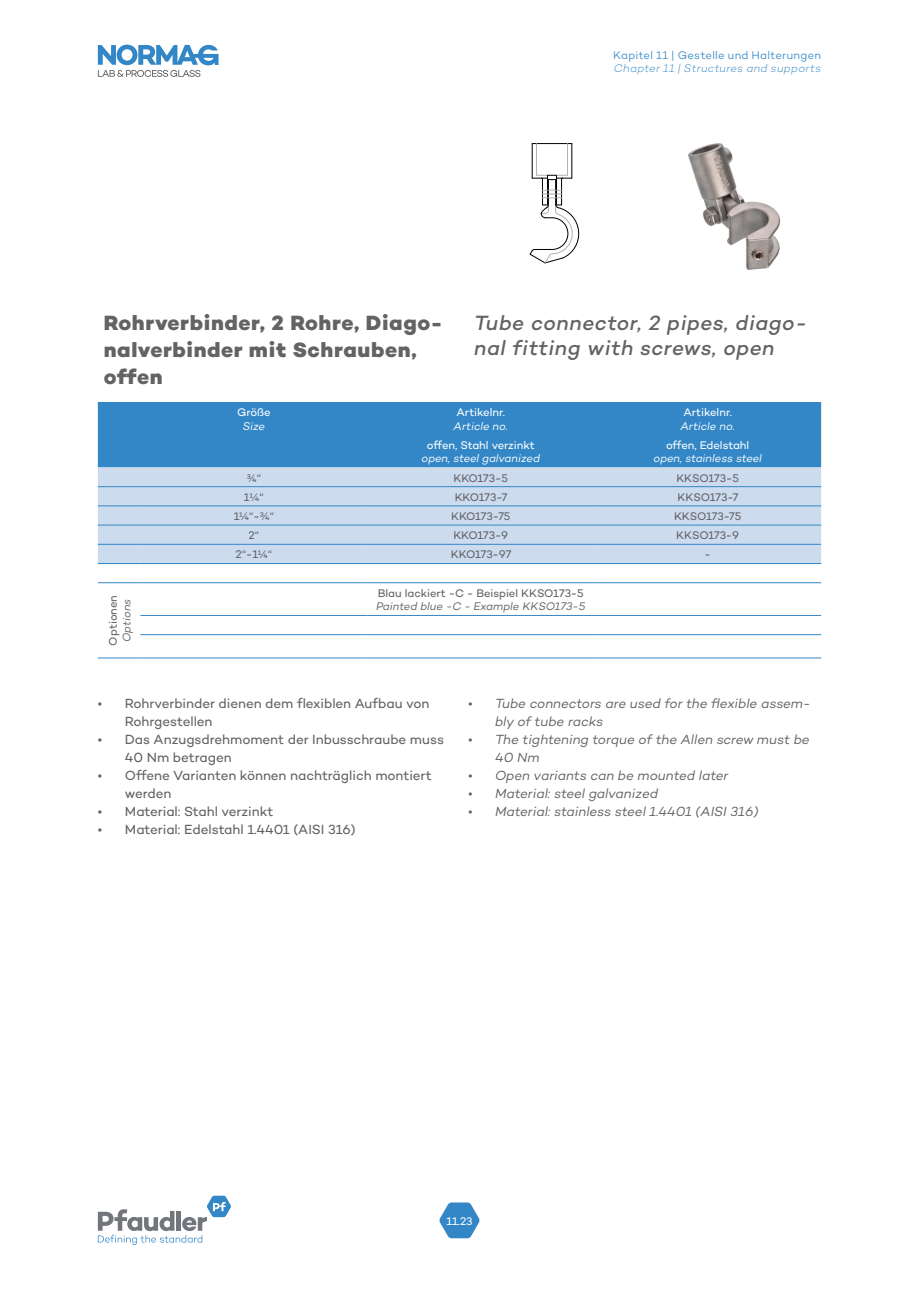
<style>
.page{position:relative;width:919px;height:1289px;background:#fff}
.page>*{position:absolute;margin:0;border:0;box-sizing:border-box;transform-origin:0 0}
.t1{font:800 21px/27px "Campton";letter-spacing:.03em;color:#636366}
.t2{font:italic 500 21px/25.2px "Campton";letter-spacing:.025em;color:#636366}
.t3{font:13.5px/18px "Campton";letter-spacing:-.005em;color:#636366}
.t4{font:italic 13.5px/18px "Campton";letter-spacing:-.005em;color:#636366}
.t5{font:11.25px "Campton";letter-spacing:-.005em;color:#636366}
.t6{font:11.25px "Campton";letter-spacing:-.005em;color:#fff}
.t7{font:italic 11.25px "Campton";letter-spacing:-.005em;color:#fff}
.t8{font:italic 11.25px "Campton";letter-spacing:-.005em;color:#636366}
.t9{font:300 11.25px "Campton";letter-spacing:.025em;color:#3387c7}
.t10{font:italic 300 11.25px "Campton";letter-spacing:.025em;color:#3387c7}
</style>
<div class="page">
<svg style="left:439px;top:1202px;width:40px;height:36px"></svg>
<svg style="left:98px;top:45px;width:120px;height:32px"></svg>
<svg style="left:98px;top:1195px;width:133px;height:49px"></svg>
<img style="left:688px;top:143px;width:93px;height:127px">
<hr style="left:532px;top:143px;width:39px;height:1px;background:#000">
<hr style="left:571px;top:144px;width:1px;height:34px;background:#000">
<hr style="left:567px;top:144px;width:1px;height:31px;background:#b1b1b1">
<hr style="left:532px;top:144px;width:1px;height:34px;background:#000">
<hr style="left:536px;top:144px;width:1px;height:31px;background:#b1b1b1">
<svg style="left:529px;top:175px;width:51px;height:89px"></svg>
<div style="left:98px;top:402px;width:723px;height:65px;background:#3387c7"></div>
<div style="left:98px;top:467px;width:723px;height:96px;background:#cddbef"></div>
<hr style="left:98px;top:486px;width:42px;height:1px;background:#3387c7">
<hr style="left:140px;top:486px;width:227px;height:1px;background:#3387c7">
<hr style="left:367px;top:486px;width:227px;height:1px;background:#3387c7">
<hr style="left:594px;top:486px;width:227px;height:1px;background:#3387c7">
<hr style="left:98px;top:505px;width:42px;height:1px;background:#3387c7">
<hr style="left:140px;top:505px;width:227px;height:1px;background:#3387c7">
<hr style="left:367px;top:505px;width:227px;height:1px;background:#3387c7">
<hr style="left:594px;top:505px;width:227px;height:1px;background:#3387c7">
<hr style="left:98px;top:582px;width:42px;height:1px;background:#3387c7">
<hr style="left:140px;top:582px;width:227px;height:1px;background:#3387c7">
<hr style="left:367px;top:582px;width:227px;height:1px;background:#3387c7">
<hr style="left:594px;top:582px;width:227px;height:1px;background:#3387c7">
<hr style="left:140px;top:615px;width:227px;height:1px;background:#3387c7">
<hr style="left:367px;top:615px;width:227px;height:1px;background:#3387c7">
<hr style="left:594px;top:615px;width:227px;height:1px;background:#3387c7">
<hr style="left:140px;top:634px;width:227px;height:1px;background:#3387c7">
<hr style="left:367px;top:634px;width:227px;height:1px;background:#3387c7">
<hr style="left:594px;top:634px;width:227px;height:1px;background:#3387c7">
<hr style="left:98px;top:524px;width:42px;height:1px;background:#3387c7">
<hr style="left:140px;top:524px;width:227px;height:1px;background:#3387c7">
<hr style="left:367px;top:524px;width:227px;height:1px;background:#3387c7">
<hr style="left:594px;top:524px;width:227px;height:1px;background:#3387c7">
<hr style="left:98px;top:544px;width:42px;height:1px;background:#3387c7">
<hr style="left:140px;top:544px;width:227px;height:1px;background:#3387c7">
<hr style="left:367px;top:544px;width:227px;height:1px;background:#3387c7">
<hr style="left:594px;top:544px;width:227px;height:1px;background:#3387c7">
<hr style="left:98px;top:563px;width:42px;height:1px;background:#3387c7">
<hr style="left:140px;top:563px;width:227px;height:1px;background:#3387c7">
<hr style="left:367px;top:563px;width:227px;height:1px;background:#3387c7">
<hr style="left:594px;top:563px;width:227px;height:1px;background:#3387c7">
<hr style="left:98px;top:657px;width:42px;height:1px;background:#3387c7">
<hr style="left:140px;top:657px;width:227px;height:1px;background:#3387c7">
<hr style="left:367px;top:657px;width:227px;height:1px;background:#3387c7">
<hr style="left:594px;top:657px;width:227px;height:1px;background:#3387c7">
<p class="t9" style="left:613px;top:48px;width:209px">Kapitel 11 | Gestelle und Halterungen</p>
<p class="t10" style="left:613px;top:61px;width:209px">Chapter 11 | Structures and supports</p>
<h1 class="t1" style="left:104px;top:309px;width:340px">Rohrverbinder, 2 Rohre, Diago&shy;nalverbinder mit Schrauben, offen</h1>
<p class="t6" style="left:237px;top:405px;width:35px">Größe</p>
<p class="t7" style="left:243px;top:419px;width:24px">Size</p>
<h1 class="t2" style="left:474px;top:310px;width:334px">Tube connector, 2 pipes, diago&shy;nal fitting with screws, open</h1>
<p class="t6" style="left:456px;top:405px;width:50px">Artikelnr.</p>
<p class="t7" style="left:453px;top:419px;width:56px">Article no.</p>
<p class="t6" style="left:683px;top:405px;width:50px">Artikelnr.</p>
<p class="t7" style="left:680px;top:419px;width:56px">Article no.</p>
<p class="t6" style="left:427px;top:438px;width:109px">offen, Stahl verzinkt</p>
<p class="t7" style="left:421px;top:451px;width:120px">open, steel galvanized</p>
<p class="t6" style="left:666px;top:438px;width:85px">offen, Edelstahl</p>
<p class="t7" style="left:653px;top:451px;width:110px">open, stainless steel</p>
<p class="t5" style="left:106px;top:645px;width:52px;rotate:-90deg">Optionen</p>
<p class="t8" style="left:119px;top:642px;width:45px;rotate:-90deg">Options</p>
<p class="t5" style="left:247px;top:470px;width:16px">¾“</p>
<p class="t5" style="left:453px;top:470px;width:56px">KKO173-5</p>
<p class="t5" style="left:676px;top:470px;width:64px">KKSO173-5</p>
<p class="t5" style="left:244px;top:490px;width:21px">1¼“</p>
<p class="t5" style="left:454px;top:490px;width:54px">KKO173-7</p>
<p class="t5" style="left:677px;top:490px;width:62px">KKSO173-7</p>
<p class="t5" style="left:234px;top:509px;width:42px">1¼“-¾“</p>
<p class="t5" style="left:451px;top:509px;width:61px">KKO173-75</p>
<p class="t5" style="left:674px;top:509px;width:69px">KKSO173-75</p>
<p class="t5" style="left:248px;top:528px;width:12px">2“</p>
<p class="t5" style="left:453px;top:528px;width:56px">KKO173-9</p>
<p class="t5" style="left:676px;top:528px;width:64px">KKSO173-9</p>
<p class="t5" style="left:235px;top:547px;width:38px">2“-1¼“</p>
<p class="t5" style="left:451px;top:547px;width:62px">KKO173-97</p>
<p class="t5" style="left:704px;top:547px;width:8px">-</p>
<p class="t5" style="left:378px;top:586px;width:207px">Blau lackiert -C - Beispiel KKSO173-5</p>
<p class="t8" style="left:376px;top:599px;width:211px">Painted blue -C - Example KKSO173-5</p>
<p class="t3" style="left:125px;top:694px;width:306px;text-indent:-27px">• Rohrverbinder dienen dem flexiblen Aufbau von<br>Rohrgestellen</p>
<p class="t3" style="left:125px;top:730px;width:320px;text-indent:-27px">• Das Anzugsdrehmoment der Inbusschraube muss<br>40 Nm betragen</p>
<p class="t3" style="left:125px;top:766px;width:308px;text-indent:-27px">• Offene Varianten können nachträglich montiert werden</p>
<p class="t3" style="left:98px;top:802px;width:177px">• Material: Stahl verzinkt</p>
<p class="t3" style="left:98px;top:820px;width:259px">• Material: Edelstahl 1.4401 (AISI 316)</p>
<p class="t4" style="left:495px;top:694px;width:317px;text-indent:-27px">• Tube connectors are used for the flexible assem&shy;bly of tube racks</p>
<p class="t4" style="left:495px;top:730px;width:316px;text-indent:-27px">• The tightening torque of the Allen screw must be<br>40 Nm</p>
<p class="t4" style="left:468px;top:766px;width:262px">• Open variants can be mounted later</p>
<p class="t4" style="left:468px;top:784px;width:191px">• Material: steel galvanized</p>
<p class="t4" style="left:468px;top:802px;width:292px">• Material: stainless steel 1.4401 (AISI 316)</p>
<p class="t6" style="left:446px;top:1213px;width:28px">11.23</p>
</div>
